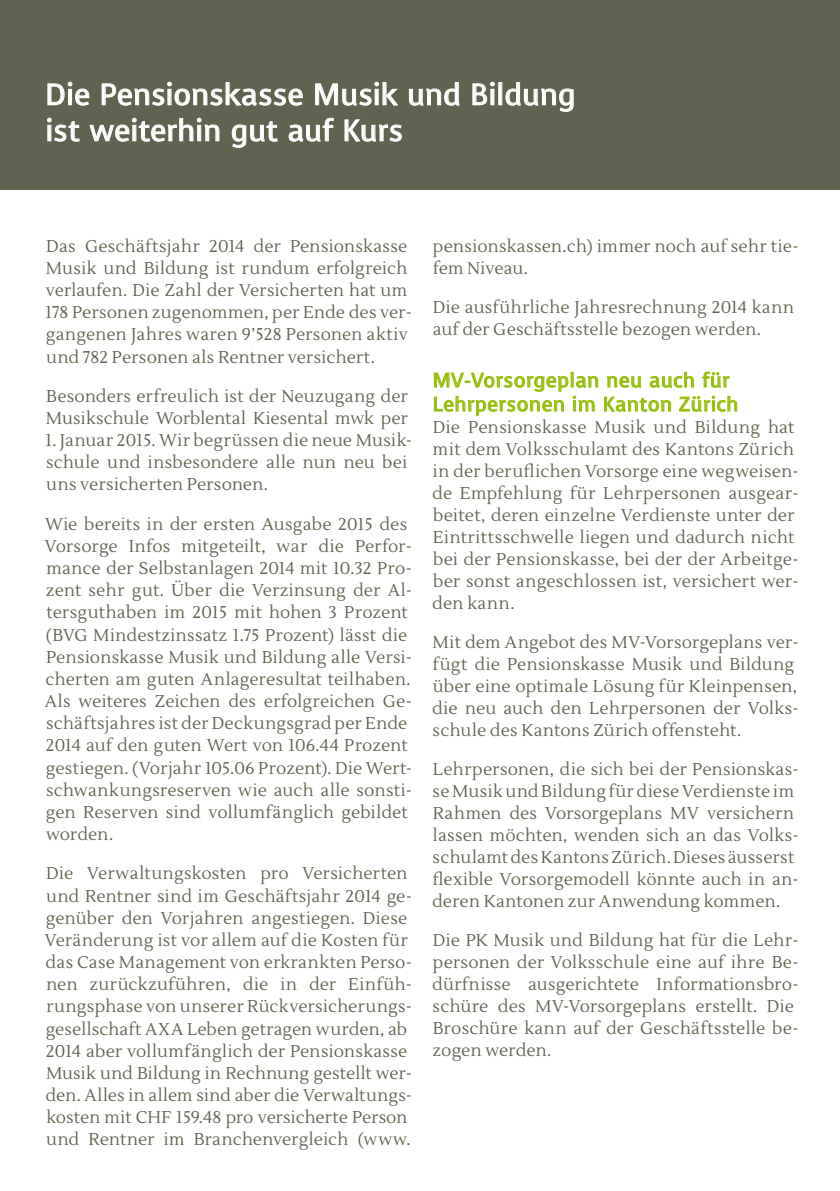
<style>
.page{position:relative;width:840px;height:1191px;background:#fff}
.page>*{position:absolute;margin:0;border:0;box-sizing:border-box;transform-origin:0 0}
.t1{font:30px/36px "Voces";letter-spacing:-.005em;color:#fff}
.t2{font:20px/24px "Voces";letter-spacing:.025em;color:#97bf0d}
.t3{font:17px/22.2px "Lustria";letter-spacing:.015em;color:#626250}
</style>
<div class="page">
<svg style="left:433px;top:371px;width:303px;height:45px"></svg>
<div style="left:0;top:0;width:839px;height:189px;background:#626250"></div>
<svg style="left:47px;top:82px;width:42px;height:24px"></svg>
<svg style="left:101px;top:82px;width:202px;height:24px"></svg>
<svg style="left:315px;top:82px;width:83px;height:24px"></svg>
<svg style="left:409px;top:82px;width:50px;height:24px"></svg>
<svg style="left:472px;top:82px;width:22px;height:23px"></svg>
<svg style="left:505px;top:82px;width:68px;height:30px"></svg>
<svg style="left:47px;top:118px;width:33px;height:24px"></svg>
<svg style="left:89px;top:117px;width:130px;height:25px"></svg>
<svg style="left:231px;top:121px;width:47px;height:27px"></svg>
<svg style="left:288px;top:118px;width:46px;height:24px"></svg>
<svg style="left:344px;top:119px;width:58px;height:23px"></svg>
<h1 class="t1" style="left:45px;top:77px;width:531px">Die Pensionskasse Musik und Bildung ist weiterhin gut auf Kurs</h1>
<p class="t3" style="left:45px;top:235px;width:368px">Das Geschäftsjahr 2014 der Pensionskasse Musik und Bildung ist rundum erfolgreich verlaufen. Die Zahl der Versicherten hat um 178 Personen zugenommen, per Ende des ver&shy;gangenen Jahres waren 9’528 Personen aktiv und 782 Personen als Rentner versichert.</p>
<p class="t3" style="left:46px;top:385px;width:363px">Besonders erfreulich ist der Neuzugang der<br>Musikschule Worblental Kiesental mwk per</p>
<p class="t3" style="left:45px;top:430px;width:368px">1. Januar 2015. Wir begrüssen die neue Musik&shy;schule und insbesondere alle nun neu bei uns versicherten Personen.</p>
<p class="t3" style="left:45px;top:513px;width:368px">Wie bereits in der ersten Ausgabe 2015 des Vorsorge Infos mitgeteilt, war die Perfor&shy;mance der Selbstanlagen 2014 mit 10.32 Pro&shy;zent sehr gut. Über die Verzinsung der Al&shy;tersguthaben im 2015 mit hohen 3 Prozent (BVG Mindestzinssatz 1.75 Prozent) lässt die Pensionskasse Musik und Bildung alle Versi&shy;cherten am guten Anlageresultat teilhaben.<br>Als weiteres Zeichen des erfolgreichen Ge&shy;schäftsjahres ist der Deckungsgrad per Ende 2014 auf den guten Wert von 106.44 Prozent gestiegen. (Vorjahr 105.06 Prozent). Die Wert&shy;schwankungsreserven wie auch alle sonsti&shy;gen Reserven sind vollumfänglich gebildet worden.</p>
<p class="t3" style="left:45px;top:863px;width:368px">Die Verwaltungskosten pro Versicherten und Rentner sind im Geschäftsjahr 2014 ge&shy;genüber den Vorjahren angestiegen. Diese Veränderung ist vor allem auf die Kosten für das Case Management von erkrankten Perso&shy;nen zurückzuführen, die in der Einfüh&shy;rungsphase von unserer Rückversicherungs&shy;gesellschaft AXA Leben getragen wurden, ab 2014 aber vollumfänglich der Pensionskasse Musik und Bildung in Rechnung gestellt wer&shy;den. Alles in allem sind aber die Verwaltungs&shy;kosten mit CHF 159.48 pro versicherte Person und Rentner im Branchenvergleich (www.</p>
<p class="t3" style="left:432px;top:235px;width:367px">pensionskassen.ch) immer noch auf sehr tie&shy;fem Niveau.</p>
<p class="t3" style="left:432px;top:296px;width:362px">Die ausführliche Jahresrechnung 2014 kann auf der Geschäftsstelle bezogen werden.</p>
<p class="t2" style="left:432px;top:368px;width:307px">MV-Vorsorgeplan neu auch für<br>Lehrpersonen im Kanton Zürich</p>
<p class="t3" style="left:432px;top:417px;width:368px">Die Pensionskasse Musik und Bildung hat mit dem Volksschulamt des Kantons Zürich in der beruflichen Vorsorge eine wegweisen&shy;de Empfehlung für Lehrpersonen ausgear&shy;beitet, deren einzelne Verdienste unter der Eintrittsschwelle liegen und dadurch nicht bei der Pensionskasse, bei der der Arbeitge&shy;ber sonst angeschlossen ist, versichert wer&shy;den kann.</p>
<p class="t3" style="left:432px;top:632px;width:368px">Mit dem Angebot des MV-Vorsorgeplans ver&shy;fügt die Pensionskasse Musik und Bildung über eine optimale Lösung für Kleinpensen, die neu auch den Lehrpersonen der Volks&shy;schule des Kantons Zürich offensteht.</p>
<p class="t3" style="left:432px;top:759px;width:368px">Lehrpersonen, die sich bei der Pensionskas&shy;se Musik und Bildung für diese Verdienste im Rahmen des Vorsorgeplans MV versichern lassen möchten, wenden sich an das Volks&shy;schulamt des Kantons Zürich. Dieses äusserst flexible Vorsorgemodell könnte auch in an&shy;deren Kantonen zur Anwendung kommen.</p>
<p class="t3" style="left:432px;top:930px;width:368px">Die PK Musik und Bildung hat für die Lehr&shy;personen der Volksschule eine auf ihre Be&shy;dürfnisse ausgerichtete Informationsbro&shy;schüre des MV-Vorsorgeplans erstellt. Die Broschüre kann auf der Geschäftsstelle be&shy;zogen werden.</p>
</div>
